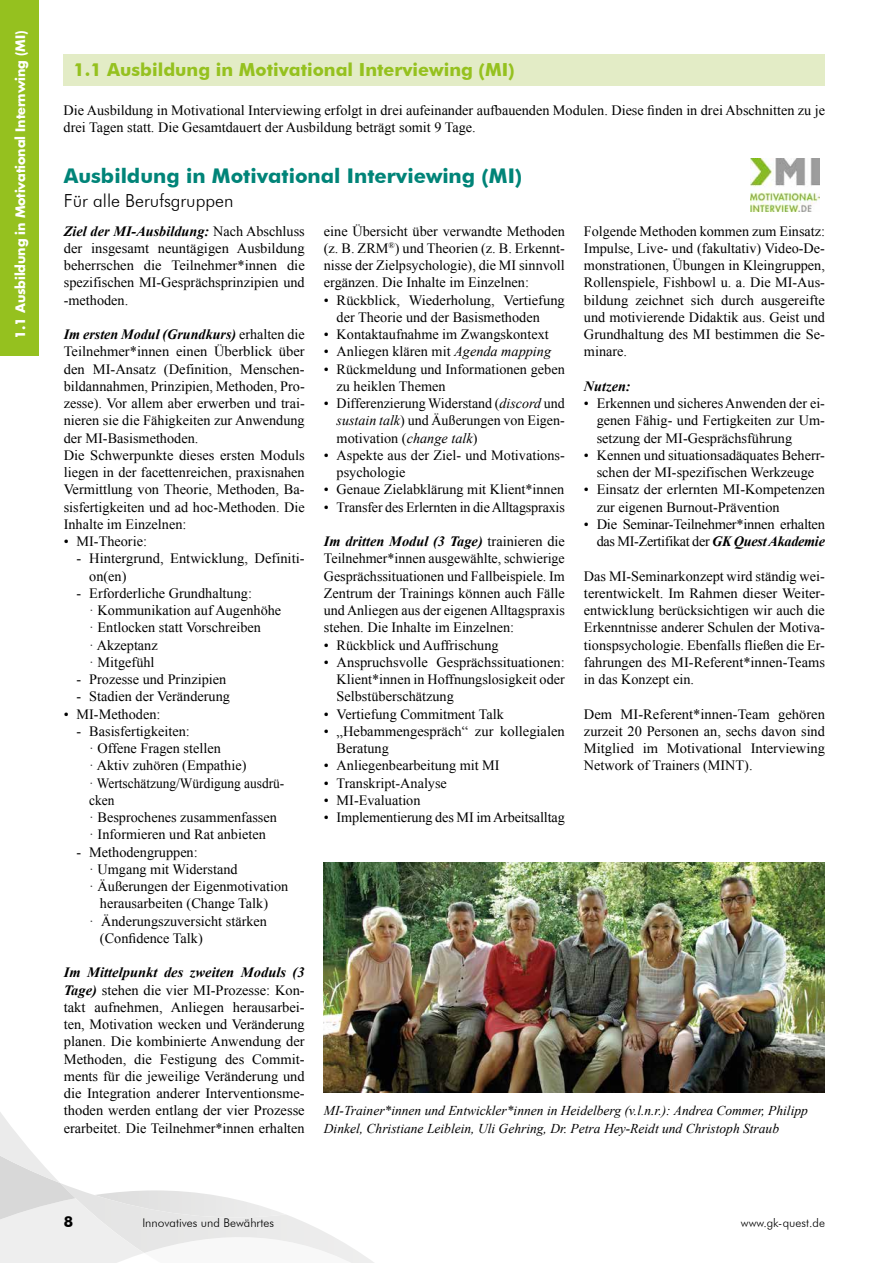
<style>
.page{position:relative;width:893px;height:1263px;background:#fff}
.page>*{position:absolute;margin:0;border:0;box-sizing:border-box;transform-origin:0 0}
.t1{font:700 20.25px "Futura BT";color:#008478}
.t2{font:700 18px "Futura BT";color:#95c11f}
.t3{font:300 18px "Futura BT";color:#000}
.t4{font:700 15px "Futura BT";color:#000}
.t5{font:14.25px/17.2px "Times New Roman";color:#000;text-align:justify}
.t6{font:14.25px/17.2px "Times New Roman";letter-spacing:-.02em;color:#000;text-align:right}
.t7{font:italic 700 14.25px "Times New Roman";color:#000}
.t8{font:italic 13.5px/17.2px "Times New Roman";color:#000}
.t9{font:700 12.75px "Futura";letter-spacing:-.01em;color:#fff}
.t10{font:300 12px "Futura BT";color:#000}
.s1{font-weight:700;font-style:italic}
.s2{font-style:italic}
</style>
<div class="page">
<div style="left:0;top:0;width:38px;height:356px;background:#95c11f"></div>
<svg style="left:0;top:1112px;width:374px;height:151px"></svg>
<img style="left:750px;top:159px;width:69px;height:53px">
<div style="left:64px;top:54px;width:761px;height:32px;background:#e3ecc6"></div>
<img style="left:324px;top:862px;width:501px;height:230px">
<p class="t9" style="left:12px;top:339px;width:310px;rotate:-90deg">1.1 Ausbildung in Motivational Internwing (MI)</p>
<p class="t2" style="left:73px;top:58px;width:443px">1.1 Ausbildung in Motivational Interviewing (MI)</p>
<p class="t5" style="left:64px;top:101px;width:763px">Die Ausbildung in Motivational Interviewing erfolgt in drei aufeinander aufbauenden Modulen. Diese finden in drei Abschnitten zu je drei Tagen statt. Die Gesamtdauert der Ausbildung beträgt somit 9 Tage.</p>
<p class="t1" style="left:64px;top:163px;width:460px">Ausbildung in Motivational Interviewing (MI)</p>
<p class="t3" style="left:64px;top:189px;width:171px">Für alle Berufsgruppen</p>
<p class="t5" style="left:64px;top:222px;width:242px"><span class="s1">Ziel der MI-Ausbildung:</span> Nach Abschluss der insgesamt neuntägigen Ausbildung beherrschen die Teilnehmer*innen die spezifischen MI-Gesprächsprinzipien und -methoden.</p>
<p class="t5" style="left:64px;top:325px;width:242px;text-align:left"><span class="s1">Im ersten Modul (Grundkurs)</span> erhalten die Teilnehmer*innen einen Überblick über den MI-Ansatz (Definition, Menschen&shy;bildannahmen, Prinzipien, Methoden, Pro&shy;zesse). Vor allem aber erwerben und trai&shy;nieren sie die Fähigkeiten zur Anwendung der MI-Basismethoden.<br>Die Schwerpunkte dieses ersten Moduls liegen in der facettenreichen, praxisnahen Vermittlung von Theorie, Methoden, Ba&shy;sisfertigkeiten und ad hoc-Methoden. Die Inhalte im Einzelnen:</p>
<p class="t5" style="left:64px;top:532px;width:85px">• MI-Theorie:</p>
<p class="t5" style="left:89px;top:550px;width:217px;text-indent:-13px">- Hintergrund, Entwicklung, Definiti&shy;on(en)</p>
<p class="t5" style="left:89px;top:584px;width:193px;text-align:left;text-indent:-13px">- Erforderliche Grundhaltung:<br>· Kommunikation auf Augenhöhe · Entlocken statt Vorschreiben<br>· Akzeptanz<br>· Mitgefühl</p>
<p class="t5" style="left:77px;top:670px;width:151px">- Prozesse und Prinzipien</p>
<p class="t5" style="left:77px;top:688px;width:155px">- Stadien der Veränderung</p>
<p class="t5" style="left:64px;top:705px;width:98px">• MI-Methoden:</p>
<p class="t5" style="left:89px;top:722px;width:197px;text-align:left;text-indent:-13px">- Basisfertigkeiten:<br>· Offene Fragen stellen<br>· Aktiv zuhören (Empathie)<br>· Wertschätzung/Würdigung ausdrü&shy;cken<br>· Besprochenes zusammenfassen · Informieren und Rat anbieten</p>
<p class="t5" style="left:77px;top:843px;width:123px">- Methodengruppen:</p>
<p class="t5" style="left:89px;top:860px;width:150px">· Umgang mit Widerstand</p>
<p class="t5" style="left:89px;top:877px;width:201px">· Äußerungen der Eigenmotivation</p>
<p class="t5" style="left:100px;top:895px;width:170px">herausarbeiten (Change Talk)</p>
<p class="t5" style="left:89px;top:912px;width:179px">· Änderungszuversicht stärken</p>
<p class="t5" style="left:100px;top:929px;width:104px">(Confidence Talk)</p>
<p class="t5" style="left:64px;top:964px;width:242px"><span class="s1">Im Mittelpunkt des zweiten Moduls (3<br>Tage)</span> stehen die vier MI-Prozesse: Kon&shy;takt aufnehmen, Anliegen herausarbei&shy;ten, Motivation wecken und Veränderung planen. Die kombinierte Anwendung der Methoden, die Festigung des Commit&shy;ments für die jeweilige Veränderung und die Integration anderer Interventionsme&shy;thoden werden entlang der vier Prozesse erarbeitet. Die Teilnehmer*innen erhalten</p>
<p class="t5" style="left:324px;top:222px;width:242px">eine Übersicht über verwandte Methoden (z. B. ZRM<sup>®</sup>) und Theorien (z. B. Erkennt&shy;nisse der Zielpsychologie), die MI sinnvoll ergänzen. Die Inhalte im Einzelnen:</p>
<p class="t5" style="left:337px;top:291px;width:230px;text-indent:-13px">• Rückblick, Wiederholung, Vertiefung der Theorie und der Basismethoden</p>
<p class="t5" style="left:324px;top:325px;width:226px">• Kontaktaufnahme im Zwangskontext</p>
<p class="t5" style="left:324px;top:343px;width:229px">• Anliegen klären mit <span class="s2">Agenda mapping</span></p>
<p class="t5" style="left:337px;top:360px;width:230px;text-indent:-13px">• Rückmeldung und Informationen geben zu heiklen Themen</p>
<p class="t5" style="left:337px;top:394px;width:230px;text-indent:-13px">• Differenzierung Widerstand (<span class="s2">discord</span> und <span class="s2">sustain talk</span>) und Äußerungen von Eigen&shy;motivation (<span class="s2">change talk</span>)</p>
<p class="t5" style="left:337px;top:446px;width:230px;text-indent:-13px">• Aspekte aus der Ziel- und Motivations&shy;psychologie</p>
<p class="t5" style="left:324px;top:481px;width:242px">• Genaue Zielabklärung mit Klient*innen</p>
<p class="t5" style="left:324px;top:498px;width:242px">• Transfer des Erlernten in die Alltagspraxis</p>
<p class="t5" style="left:324px;top:532px;width:242px"><span class="s1">Im dritten Modul (3 Tage)</span> trainieren die Teilnehmer*innen ausgewählte, schwierige Gesprächssituationen und Fallbeispiele. Im Zentrum der Trainings können auch Fälle und Anliegen aus der eigenen Alltagspraxis stehen. Die Inhalte im Einzelnen:</p>
<p class="t5" style="left:324px;top:636px;width:176px">• Rückblick und Auffrischung</p>
<p class="t5" style="left:337px;top:653px;width:230px;text-indent:-13px">• Anspruchsvolle Gesprächssituationen:<br>Klient*innen in Hoffnungslosigkeit oder Selbstüberschätzung</p>
<p class="t5" style="left:324px;top:705px;width:182px">• Vertiefung Commitment Talk</p>
<p class="t5" style="left:337px;top:722px;width:230px;text-indent:-13px">• „Hebammengespräch“ zur kollegialen<br>Beratung</p>
<p class="t5" style="left:324px;top:757px;width:177px">• Anliegenbearbeitung mit MI</p>
<p class="t5" style="left:324px;top:774px;width:125px">• Transkript-Analyse</p>
<p class="t5" style="left:324px;top:791px;width:98px">• MI-Evaluation</p>
<p class="t5" style="left:324px;top:808px;width:242px">• Implementierung des MI im Arbeitsalltag</p>
<p class="t5" style="left:584px;top:222px;width:242px">Folgende Methoden kommen zum Einsatz:<br>Impulse, Live- und (fakultativ) Video-De&shy;monstrationen, Übungen in Kleingruppen, Rollenspiele, Fishbowl u. a. Die MI-Aus&shy;bildung zeichnet sich durch ausgereifte und motivierende Didaktik aus. Geist und Grundhaltung des MI bestimmen die Se&shy;minare.</p>
<p class="t7" style="left:584px;top:376px;width:48px">Nutzen:</p>
<p class="t5" style="left:597px;top:394px;width:230px;text-indent:-13px">• Erkennen und sicheres Anwenden der ei&shy;genen Fähig- und Fertigkeiten zur Um&shy;setzung der MI-Gesprächsführung</p>
<p class="t5" style="left:584px;top:446px;width:242px;text-align:center">• Kennen und situationsadäquates Beherr&shy;schen der MI-spezifischen Werkzeuge</p>
<p class="t5" style="left:597px;top:481px;width:230px;text-indent:-13px">• Einsatz der erlernten MI-Kompetenzen zur eigenen Burnout-Prävention</p>
<p class="t6" style="left:584px;top:515px;width:242px">• Die Seminar-Teilnehmer*innen erhalten das MI-Zertifikat der <span class="s1">GK Quest Akademie</span></p>
<p class="t5" style="left:584px;top:567px;width:242px">Das MI-Seminarkonzept wird ständig wei&shy;terentwickelt. Im Rahmen dieser Weiter&shy;entwicklung berücksichtigen wir auch die Erkenntnisse anderer Schulen der Motiva&shy;tionspsychologie. Ebenfalls fließen die Er&shy;fahrungen des MI-Referent*innen-Teams in das Konzept ein.</p>
<p class="t5" style="left:584px;top:705px;width:242px">Dem MI-Referent*innen-Team gehören zurzeit 20 Personen an, sechs davon sind Mitglied im Motivational Interviewing Network of Trainers (MINT).</p>
<p class="t8" style="left:324px;top:1102px;width:486px">MI-Trainer*innen und Entwickler*innen in Heidelberg (v.l.n.r.): Andrea Commer, Philipp<br>Dinkel, Christiane Leiblein, Uli Gehring, Dr. Petra Hey-Reidt und Christoph Straub</p>
<p class="t4" style="left:64px;top:1212px;width:11px">8</p>
<p class="t10" style="left:142px;top:1215px;width:133px">Innovatives und Bewährtes</p>
<p class="t10" style="left:741px;top:1215px;width:86px">www.gk-quest.de</p>
</div>
